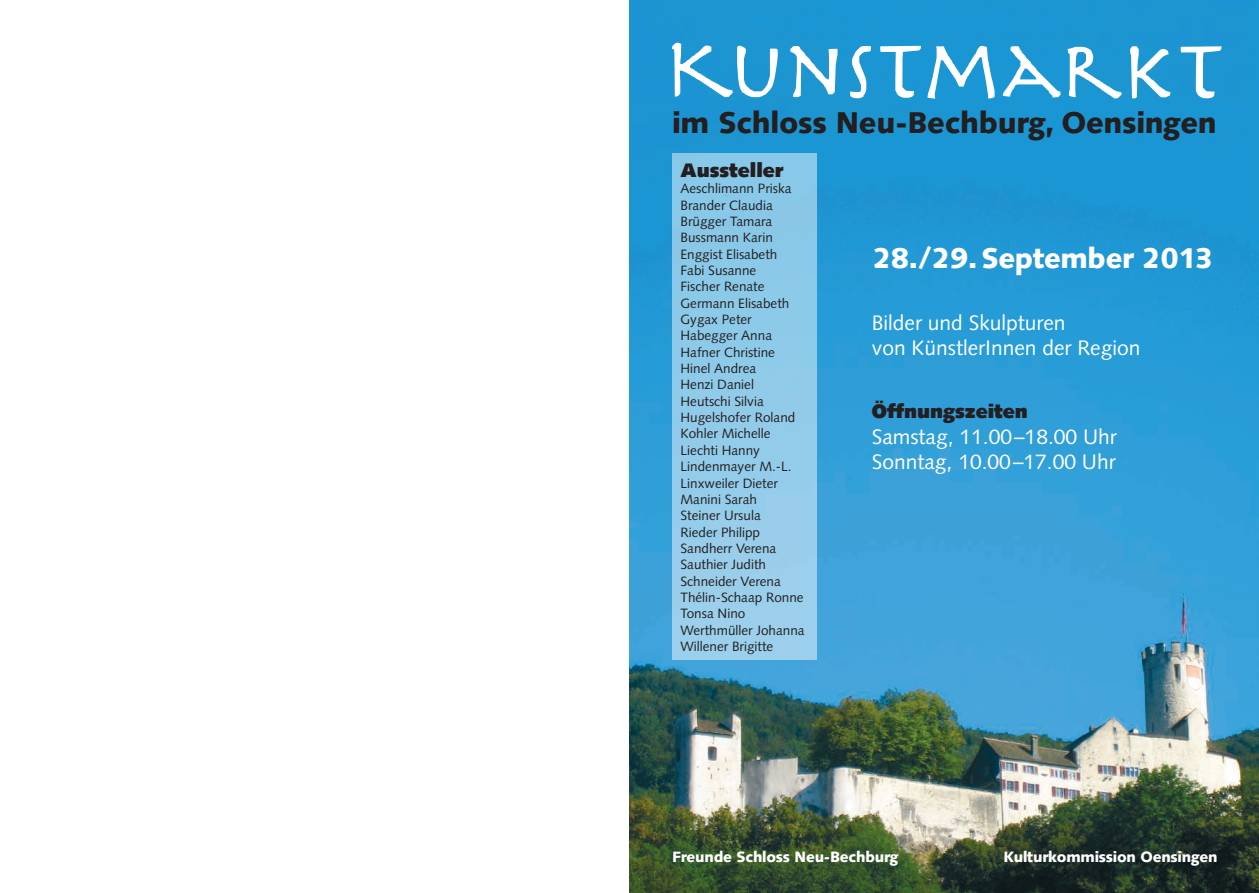
<style>
.page{position:relative;width:1259px;height:893px;background:#fff}
.page>*{position:absolute;margin:0;border:0;box-sizing:border-box;transform-origin:0 0}
.t1{font:900 30px "Syntax";letter-spacing:-.01em;color:#231f20}
.t2{font:900 28.5px "Syntax";letter-spacing:-.015em;color:#fff}
.t3{font:21px/25.5px "Syntax";color:#fff}
.t4{font:900 19.5px "Syntax";color:#231f20}
.t5{font:900 15px "Syntax";letter-spacing:-.015em;color:#fff}
.t6{font:13.5px/16.4px "Syntax";color:#231f20}
</style>
<div class="page">
<img style="left:629px;top:0;width:630px;height:893px">
<svg style="left:672px;top:43px;width:105px;height:54px"></svg>
<svg style="left:790px;top:46px;width:47px;height:51px"></svg>
<svg style="left:850px;top:46px;width:21px;height:52px"></svg>
<svg style="left:880px;top:46px;width:41px;height:52px"></svg>
<svg style="left:927px;top:46px;width:67px;height:53px"></svg>
<svg style="left:1003px;top:46px;width:57px;height:51px"></svg>
<svg style="left:1067px;top:47px;width:54px;height:51px"></svg>
<svg style="left:1130px;top:46px;width:40px;height:52px"></svg>
<svg style="left:1180px;top:46px;width:41px;height:53px"></svg>
<div style="left:672px;top:153px;width:144px;height:506px;background:#92cbea"></div>
<h1 class="t1" style="left:672px;top:105px;width:546px">im Schloss Neu-Bechburg, Oensingen</h1>
<h3 class="t4" style="left:680px;top:158px;width:104px">Aussteller</h3>
<p class="t6" style="left:680px;top:180px;width:126px">Aeschlimann Priska<br>Brander Claudia<br>Brügger Tamara<br>Bussmann Karin<br>Enggist Elisabeth<br>Fabi Susanne<br>Fischer Renate<br>Germann Elisabeth<br>Gygax Peter<br>Habegger Anna<br>Hafner Christine<br>Hinel Andrea<br>Henzi Daniel<br>Heutschi Silvia<br>Hugelshofer Roland<br>Kohler Michelle<br>Liechti Hanny<br>Lindenmayer M.-L.<br>Linxweiler Dieter<br>Manini Sarah<br>Steiner Ursula<br>Rieder Philipp<br>Sandherr Verena<br>Sauthier Judith<br>Schneider Verena<br>Thélin-Schaap Ronne<br>Tonsa Nino<br>Werthmüller Johanna<br>Willener Brigitte</p>
<h2 class="t2" style="left:872px;top:241px;width:342px">28./29. September 2013</h2>
<h3 class="t3" style="left:872px;top:310px;width:270px">Bilder und Skulpturen<br>von KünstlerInnen der Region</h3>
<h3 class="t4" style="left:872px;top:400px;width:157px">Öffnungszeiten</h3>
<h3 class="t3" style="left:872px;top:424px;width:246px">Samstag, 11.00–18.00 Uhr<br>Sonntag, 10.00–17.00 Uhr</h3>
<p class="t5" style="left:672px;top:848px;width:228px">Freunde Schloss Neu-Bechburg</p>
<p class="t5" style="left:1003px;top:848px;width:215px">Kulturkommission Oensingen</p>
</div>
